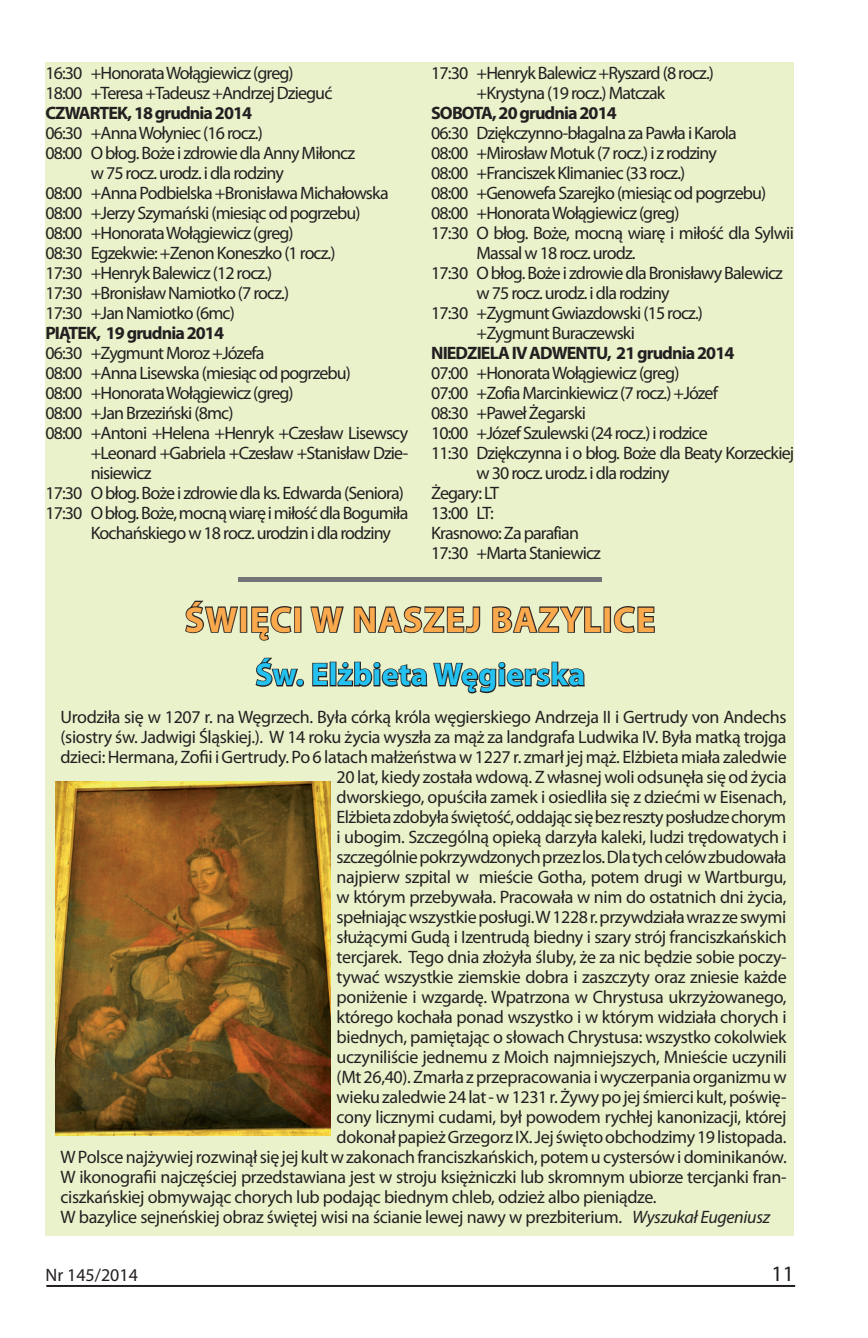
<style>
.page{position:relative;width:868px;height:1338px;background:#fff}
.page>*{position:absolute;margin:0;border:0;box-sizing:border-box;transform-origin:0 0}
.t1{font:700 36px "Myriad Pro";letter-spacing:.03em;color:#faa94d}
.t2{font:700 32px "Myriad Pro";letter-spacing:.01em;color:#23c2f1}
.t3{font:22px "Myriad Pro";color:#231f20}
.t4{font:18px "Myriad Pro";letter-spacing:-.025em;color:#231f20}
.t5{font:18px/20px "Myriad Pro";letter-spacing:-.05em;color:#231f20}
.t6{font:700 18px "Myriad Pro";letter-spacing:-.05em;color:#231f20}
.t7{font:18px "Myriad Pro";letter-spacing:-.045em;color:#231f20}
.t8{font:18px "Myriad Pro";color:#231f20}
.s1{font-style:italic}
</style>
<div class="page">
<hr style="left:46px;top:1285px;width:749px;height:2px;background:#231f20">
<div style="left:45px;top:62px;width:749px;height:1174px;background:#eaf2cc"></div>
<div style="left:238px;top:577px;width:363px;height:5px;background:#727477"></div>
<svg style="left:185px;top:600px;width:54px;height:34px"></svg>
<div style="left:240px;top:606px;width:7px;height:27px;border:2px solid #231f20"></div>
<div style="left:294px;top:606px;width:7px;height:27px;border:2px solid #231f20"></div>
<div style="left:603px;top:606px;width:8px;height:27px;border:2px solid #231f20"></div>
<svg style="left:613px;top:606px;width:42px;height:28px"></svg>
<svg style="left:251px;top:606px;width:48px;height:81px"></svg>
<div style="left:296px;top:679px;width:8px;height:8px;border:2px solid #231f20;border-radius:50%"></div>
<svg style="left:310px;top:577px;width:292px;height:117px"></svg>
<img style="left:56px;top:781px;width:275px;height:355px">
<p class="t5" style="left:45px;top:62px;width:288px">16:30 +Honorata Wołągiewicz (greg)<br>18:00 +Teresa +Tadeusz +Andrzej Dzieguć</p>
<p class="t6" style="left:45px;top:101px;width:208px">CZWARTEK, 18 grudnia 2014</p>
<p class="t5" style="left:45px;top:122px;width:219px">06:30 +Anna Wołyniec (16 rocz.)</p>
<p class="t5" style="left:45px;top:142px;width:311px">08:00 O błog. Boże i zdrowie dla Anny Miłoncz</p>
<p class="t5" style="left:91px;top:162px;width:194px">w 75 rocz. urodz. i dla rodziny</p>
<p class="t5" style="left:45px;top:182px;width:345px">08:00 +Anna Podbielska +Bronisława Michałowska</p>
<p class="t5" style="left:45px;top:202px;width:317px">08:00 +Jerzy Szymański (miesiąc od pogrzebu)</p>
<p class="t5" style="left:45px;top:222px;width:250px">08:00 +Honorata Wołągiewicz (greg)</p>
<p class="t5" style="left:45px;top:242px;width:291px">08:30 Egzekwie: +Zenon Koneszko (1 rocz.)</p>
<p class="t5" style="left:45px;top:262px;width:228px">17:30 +Henryk Balewicz (12 rocz.)</p>
<p class="t5" style="left:45px;top:282px;width:245px">17:30 +Bronisław Namiotko (7 rocz.)</p>
<p class="t5" style="left:45px;top:302px;width:191px">17:30 +Jan Namiotko (6mc)</p>
<p class="t6" style="left:45px;top:321px;width:180px">PIĄTEK, 19 grudnia 2014</p>
<p class="t5" style="left:45px;top:342px;width:220px">06:30 +Zygmunt Moroz +Józefa</p>
<p class="t5" style="left:45px;top:362px;width:307px">08:00 +Anna Lisewska (miesiąc od pogrzebu)</p>
<p class="t5" style="left:45px;top:382px;width:250px">08:00 +Honorata Wołągiewicz (greg)</p>
<p class="t5" style="left:45px;top:402px;width:189px">08:00 +Jan Brzeziński (8mc)</p>
<p class="t7" style="left:45px;top:422px;width:364px">08:00 +Antoni +Helena +Henryk +Czesław Lisewscy</p>
<p class="t5" style="left:91px;top:442px;width:319px">+Leonard +Gabriela +Czesław +Stanisław Dzie-</p>
<p class="t5" style="left:91px;top:462px;width:62px">nisiewicz</p>
<p class="t5" style="left:45px;top:482px;width:360px">17:30 O błog. Boże i zdrowie dla ks. Edwarda (Seniora)</p>
<p class="t5" style="left:45px;top:502px;width:364px">17:30 O błog. Boże, mocną wiarę i miłość dla Bogumiła</p>
<p class="t5" style="left:91px;top:522px;width:302px">Kochańskiego w 18 rocz. urodzin i dla rodziny</p>
<p class="t5" style="left:431px;top:62px;width:284px;text-align:center">17:30 +Henryk Balewicz +Ryszard (8 rocz.) +Krystyna (19 rocz.) Matczak</p>
<p class="t6" style="left:431px;top:101px;width:187px">SOBOTA, 20 grudnia 2014</p>
<p class="t5" style="left:431px;top:122px;width:307px">06:30 Dziękczynno-błagalna za Pawła i Karola</p>
<p class="t5" style="left:431px;top:142px;width:287px">08:00 +Mirosław Motuk (7 rocz.) i z rodziny</p>
<p class="t5" style="left:431px;top:162px;width:255px">08:00 +Franciszek Klimaniec (33 rocz.)</p>
<p class="t5" style="left:431px;top:182px;width:336px">08:00 +Genowefa Szarejko (miesiąc od pogrzebu)</p>
<p class="t5" style="left:431px;top:202px;width:250px">08:00 +Honorata Wołągiewicz (greg)</p>
<p class="t4" style="left:431px;top:222px;width:364px">17:30 O błog. Boże, mocną wiarę i miłość dla Sylwii</p>
<p class="t5" style="left:476px;top:242px;width:160px">Massal w 18 rocz. urodz.</p>
<p class="t5" style="left:431px;top:262px;width:353px">17:30 O błog. Boże i zdrowie dla Bronisławy Balewicz</p>
<p class="t5" style="left:476px;top:282px;width:194px">w 75 rocz. urodz. i dla rodziny</p>
<p class="t5" style="left:431px;top:302px;width:273px">17:30 +Zygmunt Gwiazdowski (15 rocz.)</p>
<p class="t5" style="left:476px;top:322px;width:160px">+Zygmunt Buraczewski</p>
<p class="t6" style="left:431px;top:341px;width:305px">NIEDZIELA IV ADWENTU, 21 grudnia 2014</p>
<p class="t5" style="left:431px;top:362px;width:250px">07:00 +Honorata Wołągiewicz (greg)</p>
<p class="t5" style="left:431px;top:382px;width:288px">07:00 +Zofia Marcinkiewicz (7 rocz.) +Józef</p>
<p class="t5" style="left:431px;top:402px;width:156px">08:30 +Paweł Żegarski</p>
<p class="t5" style="left:431px;top:422px;width:278px">10:00 +Józef Szulewski (24 rocz.) i rodzice</p>
<p class="t5" style="left:431px;top:442px;width:364px">11:30 Dziękczynna i o błog. Boże dla Beaty Korzeckiej</p>
<p class="t5" style="left:476px;top:462px;width:194px">w 30 rocz. urodz. i dla rodziny</p>
<p class="t5" style="left:431px;top:482px;width:70px">Żegary: LT</p>
<p class="t4" style="left:431px;top:502px;width:64px">13:00 LT:</p>
<p class="t5" style="left:431px;top:522px;width:149px">Krasnowo: Za parafian</p>
<p class="t5" style="left:431px;top:542px;width:171px">17:30 +Marta Staniewicz</p>
<h1 class="t1" style="left:185px;top:596px;width:472px">ŚWIĘCI W NASZEJ BAZYLICE</h1>
<h2 class="t2" style="left:255px;top:654px;width:331px">Św. Elżbieta Węgierska</h2>
<p class="t4" style="left:60px;top:706px;width:727px">Urodziła się w 1207 r. na Węgrzech. Była córką króla węgierskiego Andrzeja II i Gertrudy von Andechs</p>
<p class="t4" style="left:60px;top:726px;width:727px">(siostry św. Jadwigi Śląskiej.). W 14 roku życia wyszła za mąż za landgrafa Ludwika IV. Była matką trojga</p>
<p class="t4" style="left:60px;top:746px;width:727px">dzieci: Hermana, Zofii i Gertrudy. Po 6 latach małżeństwa w 1227 r. zmarł jej mąż. Elżbieta miała zaledwie</p>
<p class="t4" style="left:336px;top:766px;width:451px">20 lat, kiedy została wdową. Z własnej woli odsunęła się od życia</p>
<p class="t4" style="left:336px;top:786px;width:451px">dworskiego, opuściła zamek i osiedliła się z dziećmi w Eisenach,</p>
<p class="t4" style="left:336px;top:806px;width:451px">Elżbieta zdobyła świętość, oddając się bez reszty posłudze chorym</p>
<p class="t4" style="left:336px;top:826px;width:451px">i ubogim. Szczególną opieką darzyła kaleki, ludzi trędowatych i</p>
<p class="t4" style="left:336px;top:846px;width:451px">szczególnie pokrzywdzonych przez los. Dla tych celów zbudowała</p>
<p class="t4" style="left:336px;top:866px;width:451px">najpierw szpital w mieście Gotha, potem drugi w Wartburgu,</p>
<p class="t4" style="left:336px;top:886px;width:451px">w którym przebywała. Pracowała w nim do ostatnich dni życia,</p>
<p class="t4" style="left:336px;top:906px;width:451px">spełniając wszystkie posługi. W 1228 r. przywdziała wraz ze swymi</p>
<p class="t4" style="left:336px;top:926px;width:451px">służącymi Gudą i Izentrudą biedny i szary strój franciszkańskich</p>
<p class="t4" style="left:336px;top:946px;width:451px">tercjarek. Tego dnia złożyła śluby, że za nic będzie sobie poczy-</p>
<p class="t4" style="left:336px;top:966px;width:451px">tywać wszystkie ziemskie dobra i zaszczyty oraz zniesie każde</p>
<p class="t4" style="left:336px;top:986px;width:451px">poniżenie i wzgardę. Wpatrzona w Chrystusa ukrzyżowanego,</p>
<p class="t4" style="left:336px;top:1006px;width:451px">którego kochała ponad wszystko i w którym widziała chorych i</p>
<p class="t4" style="left:336px;top:1026px;width:451px">biednych, pamiętając o słowach Chrystusa: wszystko cokolwiek</p>
<p class="t4" style="left:336px;top:1046px;width:451px">uczyniliście jednemu z Moich najmniejszych, Mnieście uczynili</p>
<p class="t4" style="left:336px;top:1066px;width:451px">(Mt 26,40). Zmarła z przepracowania i wyczerpania organizmu w</p>
<p class="t4" style="left:336px;top:1086px;width:451px">wieku zaledwie 24 lat - w 1231 r. Żywy po jej śmierci kult, poświę-</p>
<p class="t4" style="left:336px;top:1106px;width:451px">cony licznymi cudami, był powodem rychłej kanonizacji, której</p>
<p class="t4" style="left:336px;top:1126px;width:451px">dokonał papież Grzegorz IX. Jej święto obchodzimy 19 listopada.</p>
<p class="t4" style="left:60px;top:1146px;width:727px">W Polsce najżywiej rozwinął się jej kult w zakonach franciszkańskich, potem u cystersów i dominikanów.</p>
<p class="t4" style="left:60px;top:1166px;width:727px">W ikonografii najczęściej przedstawiana jest w stroju księżniczki lub skromnym ubiorze tercjanki fran-</p>
<p class="t4" style="left:60px;top:1186px;width:597px">ciszkańskiej obmywając chorych lub podając biednym chleb, odzież albo pieniądze.</p>
<p class="t4" style="left:60px;top:1206px;width:711px">W bazylice sejneńskiej obraz świętej wisi na ścianie lewej nawy w prezbiterium. <span class="s1">Wyszukał Eugeniusz</span></p>
<p class="t8" style="left:45px;top:1264px;width:94px">Nr 145/2014</p>
<p class="t3" style="left:771px;top:1260px;width:24px">11</p>
</div>
